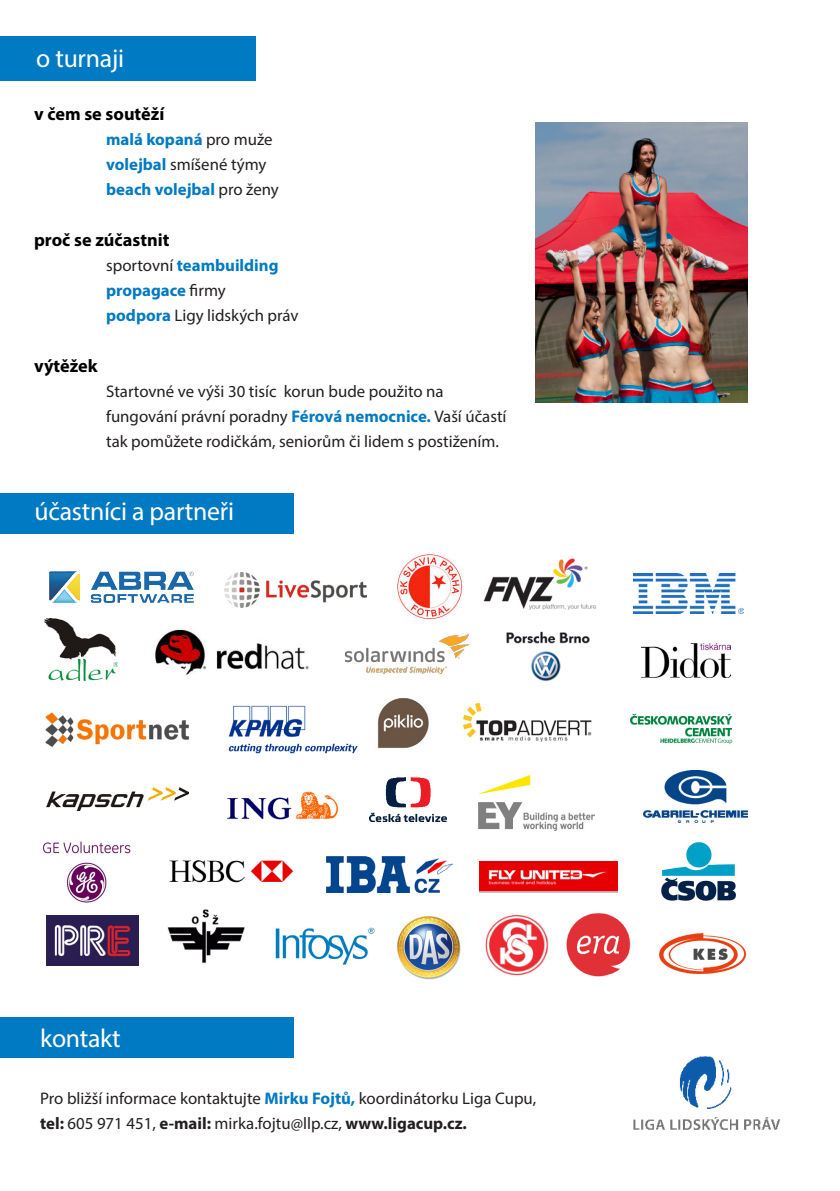
<style>
.page{position:relative;width:840px;height:1191px;background:#fff}
.page>*{position:absolute;margin:0;border:0;box-sizing:border-box;transform-origin:0 0}
.t1{font:26px "Myriad Pro";letter-spacing:-.01em;color:#fff}
.t2{font:700 18.2px "Myriad Pro";color:#000}
.t3{font:16.8px/25.2px "Myriad Pro";color:#231f20}
.t4{font:700 16.8px "Myriad Pro";color:#007ac2}
.s1{font-weight:400;color:#231f20}
.s2{font-weight:700;color:#007ac2}
.s3{font-weight:700}
</style>
<div class="page">
<div style="left:0;top:492px;width:293px;height:41px;background:#007ac2"></div>
<div style="left:0;top:36px;width:255px;height:44px;background:#007ac2"></div>
<img style="left:535px;top:123px;width:212px;height:279px">
<div style="left:0;top:1017px;width:293px;height:40px;background:#007ac2"></div>
<img style="left:49px;top:571px;width:145px;height:32px">
<img style="left:224px;top:572px;width:142px;height:36px">
<img style="left:566px;top:913px;width:65px;height:64px">
<img style="left:483px;top:558px;width:114px;height:52px">
<img style="left:633px;top:573px;width:109px;height:40px">
<img style="left:44px;top:618px;width:73px;height:62px">
<img style="left:155px;top:628px;width:154px;height:47px">
<img style="left:345px;top:633px;width:124px;height:42px">
<img style="left:506px;top:631px;width:84px;height:51px">
<img style="left:641px;top:643px;width:88px;height:34px">
<img style="left:228px;top:705px;width:130px;height:49px">
<img style="left:45px;top:712px;width:144px;height:35px">
<img style="left:377px;top:697px;width:52px;height:52px">
<img style="left:463px;top:702px;width:129px;height:40px">
<img style="left:47px;top:787px;width:142px;height:23px">
<img style="left:630px;top:713px;width:103px;height:32px">
<img style="left:227px;top:791px;width:112px;height:29px">
<img style="left:369px;top:777px;width:77px;height:44px">
<img style="left:275px;top:927px;width:100px;height:38px">
<img style="left:643px;top:771px;width:104px;height:51px">
<img style="left:42px;top:841px;width:89px;height:62px">
<img style="left:169px;top:860px;width:125px;height:23px">
<img style="left:326px;top:856px;width:126px;height:36px">
<img style="left:479px;top:861px;width:138px;height:31px">
<img style="left:661px;top:842px;width:75px;height:59px">
<img style="left:47px;top:915px;width:91px;height:50px">
<img style="left:167px;top:909px;width:78px;height:55px">
<img style="left:397px;top:916px;width:64px;height:64px">
<img style="left:659px;top:933px;width:88px;height:41px">
<img style="left:485px;top:915px;width:64px;height:61px">
<img style="left:397px;top:554px;width:65px;height:65px">
<img style="left:478px;top:774px;width:116px;height:56px">
<img style="left:633px;top:1056px;width:147px;height:74px">
<p class="t1" style="left:36px;top:42px;width:89px">o turnaji</p>
<p class="t2" style="left:34px;top:101px;width:132px">v čem se soutěží</p>
<p class="t4" style="left:106px;top:128px;width:168px">malá kopaná <span class="s1">pro muže</span></p>
<p class="t3" style="left:106px;top:151px;width:162px"><span class="s2">volejbal</span> smíšené týmy</p>
<p class="t4" style="left:106px;top:178px;width:174px">beach volejbal <span class="s1">pro ženy</span></p>
<p class="t2" style="left:34px;top:227px;width:137px">proč se zúčastnit</p>
<p class="t4" style="left:106px;top:254px;width:174px"><span class="s1">sportovní</span> teambuilding</p>
<p class="t4" style="left:106px;top:279px;width:121px">propagace <span class="s1">firmy</span></p>
<p class="t3" style="left:106px;top:303px;width:194px"><span class="s2">podpora</span> Ligy lidských práv</p>
<p class="t2" style="left:34px;top:353px;width:65px">výtěžek</p>
<p class="t3" style="left:106px;top:378px;width:339px">Startovné ve výši 30 tisíc korun bude použito na</p>
<p class="t3" style="left:106px;top:403px;width:401px">fungování právní poradny <span class="s2">Férová nemocnice.</span> Vaší účastí tak pomůžete rodičkám, seniorům či lidem s postižením.</p>
<p class="t1" style="left:34px;top:495px;width:201px">účastníci a partneři</p>
<p class="t1" style="left:40px;top:1022px;width:82px">kontakt</p>
<p class="t3" style="left:40px;top:1085px;width:497px">Pro bližší informace kontaktujte <span class="s2">Mirku Fojtů,</span> koordinátorku Liga Cupu,</p>
<p class="t3" style="left:40px;top:1110px;width:428px"><span class="s3">tel:</span> 605 971 451, <span class="s3">e-mail:</span> mirka.fojtu@llp.cz, <span class="s3">www.ligacup.cz.</span></p>
</div>
